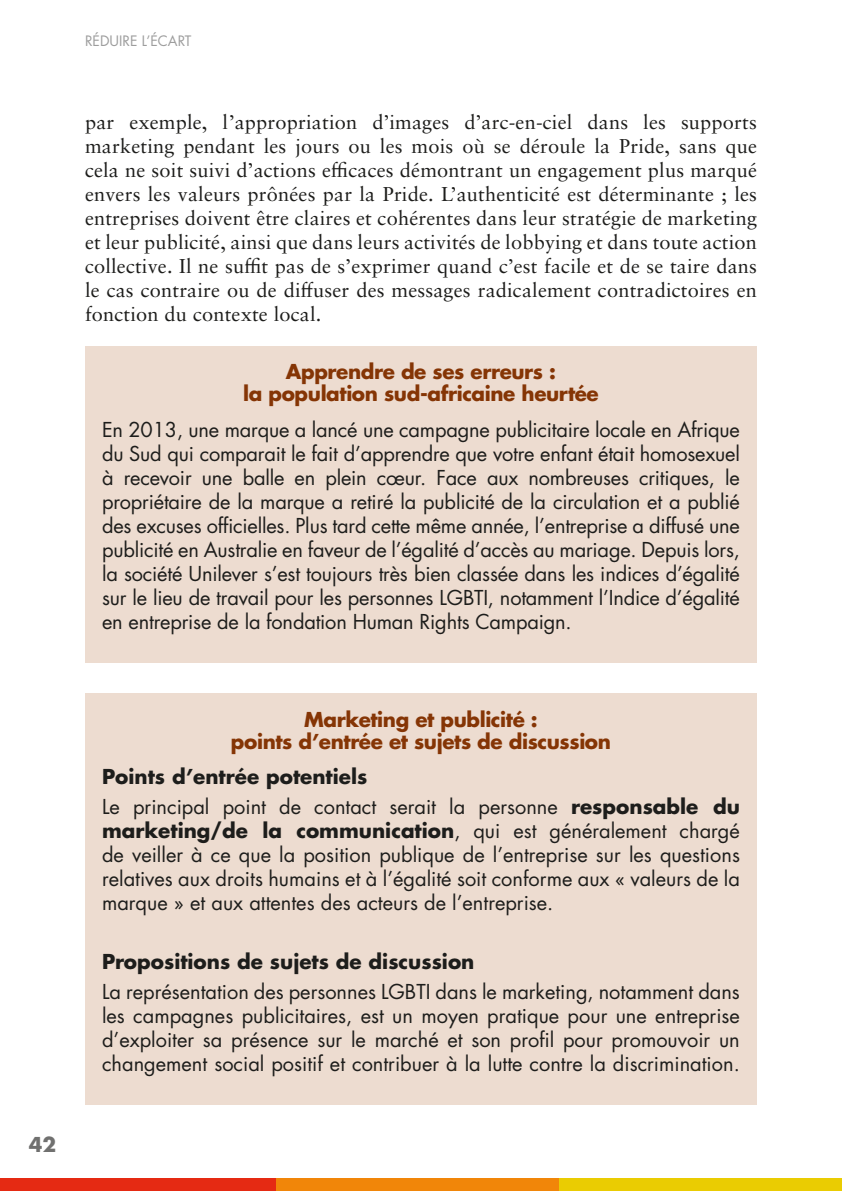
<style>
.page{position:relative;width:842px;height:1191px;background:#fff}
.page>*{position:absolute;margin:0;border:0;box-sizing:border-box;transform-origin:0 0}
.t1{font:20px/24px "Futura Std";color:#1d1d1b;text-align:justify}
.t2{font:20px/24px "Sabon LT Pro";letter-spacing:.01em;color:#1d1d1b;text-align:justify}
.t3{font:700 20px/22px "Futura Std";letter-spacing:-.02em;color:#853505;text-align:center}
.t4{font:700 20px "Futura Std";color:#1d1d1b}
.t5{font:700 20px "Futura Std";color:#70706f}
.t6{font:14px "Futura Std";color:#9d9d9d}
.s1{font-weight:700}
</style>
<div class="page">
<div style="left:276px;top:1178px;width:285px;height:13px;background:#f18609"></div>
<div style="left:559px;top:1178px;width:283px;height:13px;background:#eacc02"></div>
<div style="left:0;top:1178px;width:276px;height:13px;background:#e52a13"></div>
<div style="left:85px;top:346px;width:672px;height:317px;background:#eddcd0"></div>
<div style="left:85px;top:693px;width:672px;height:412px;background:#eddcd0"></div>
<p class="t6" style="left:85px;top:31px;width:108px">RÉDUIRE L’ÉCART</p>
<p class="t2" style="left:85px;top:109px;width:673px">par exemple, l’appropriation d’images d’arc-en-ciel dans les supports marketing pendant les jours ou les mois où se déroule la Pride, sans que cela ne soit suivi d’actions efficaces démontrant un engagement plus marqué envers les valeurs prônées par la Pride. L’authenticité est déterminante ; les entreprises doivent être claires et cohérentes dans leur stratégie de marketing et leur publicité, ainsi que dans leurs activités de lobbying et dans toute action collective. Il ne suffit pas de s’exprimer quand c’est facile et de se taire dans le cas contraire ou de diffuser des messages radicalement contradictoires en fonction du contexte local.</p>
<p class="t3" style="left:243px;top:360px;width:357px">Apprendre de ses erreurs :<br>la population sud-africaine heurtée</p>
<p class="t1" style="left:102px;top:417px;width:639px">En 2013, une marque a lancé une campagne publicitaire locale en Afrique du Sud qui comparait le fait d’apprendre que votre enfant était homosexuel à recevoir une balle en plein cœur. Face aux nombreuses critiques, le propriétaire de la marque a retiré la publicité de la circulation et a publié des excuses officielles. Plus tard cette même année, l’entreprise a diffusé une publicité en Australie en faveur de l’égalité d’accès au mariage. Depuis lors, la société Unilever s’est toujours très bien classée dans les indices d’égalité sur le lieu de travail pour les personnes LGBTI, notamment l’Indice d’égalité en entreprise de la fondation Human Rights Campaign.</p>
<p class="t5" style="left:29px;top:1131px;width:29px">42</p>
<p class="t3" style="left:231px;top:708px;width:382px">Marketing et publicité :<br>points d’entrée et sujets de discussion</p>
<p class="t1" style="left:102px;top:762px;width:639px;line-height:29.6px"><span class="s1">Points d’entrée potentiels<br></span>Le principal point de contact serait la personne <span class="s1">responsable du</span></p>
<p class="t1" style="left:102px;top:819px;width:639px"><span class="s1">marketing/de la communication</span>, qui est généralement chargé de veiller à ce que la position publique de l’entreprise sur les questions relatives aux droits humains et à l’égalité soit conforme aux « valeurs de la marque » et aux attentes des acteurs de l’entreprise.</p>
<p class="t4" style="left:102px;top:948px;width:374px">Propositions de sujets de discussion</p>
<p class="t1" style="left:102px;top:980px;width:639px">La représentation des personnes LGBTI dans le marketing, notamment dans les campagnes publicitaires, est un moyen pratique pour une entreprise d’exploiter sa présence sur le marché et son profil pour promouvoir un changement social positif et contribuer à la lutte contre la discrimination.</p>
</div>
